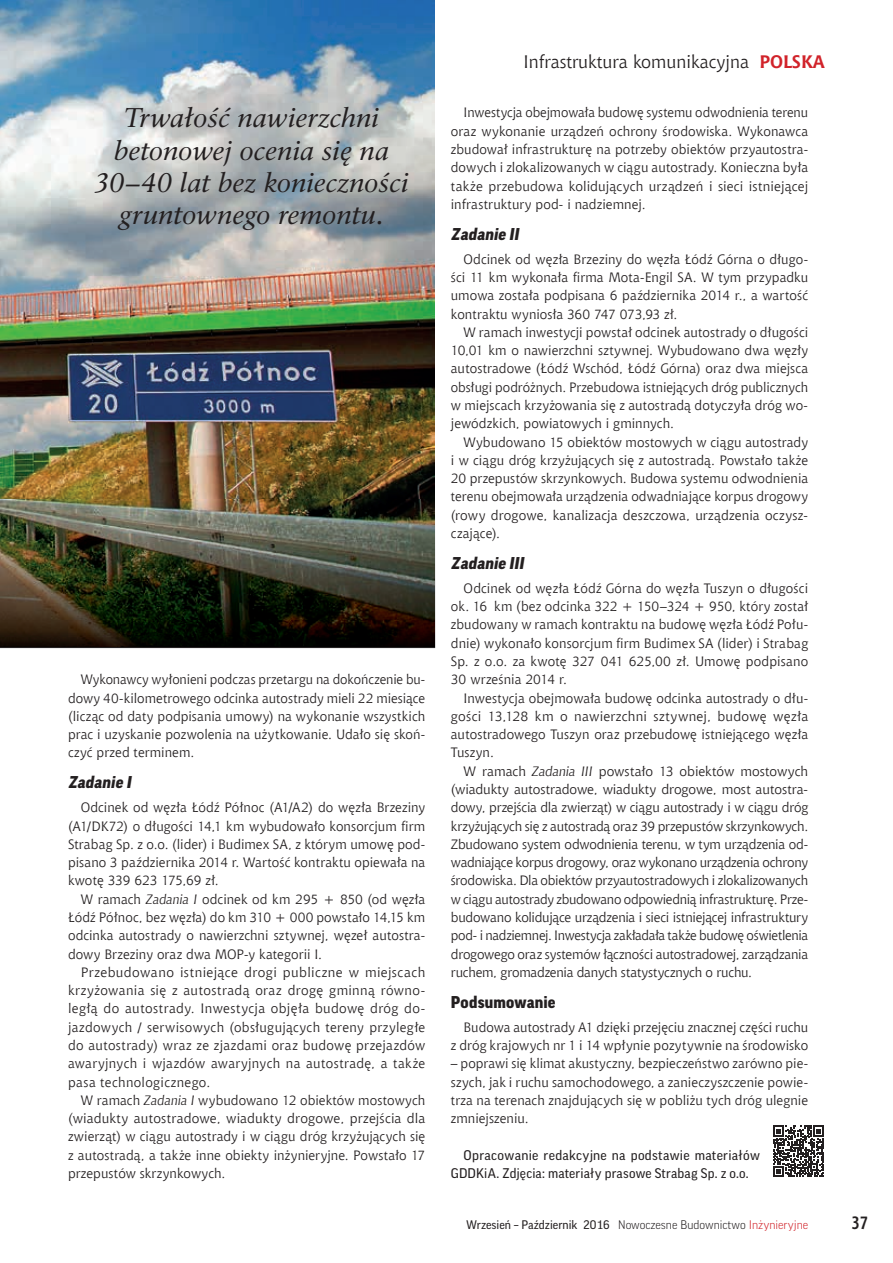
<style>
.page{position:relative;width:893px;height:1263px;background:#fff}
.page>*{position:absolute;margin:0;border:0;box-sizing:border-box;transform-origin:0 0}
.t1{font:italic 27px/32.4px "Classic EFN";letter-spacing:-.005em;color:#231f20;text-align:center}
.t2{font:18px "Chianti EU";color:#231f20}
.t3{font:700 18px "Aerton Cnd EFN";color:#231f20}
.t4{font:italic 900 16.5px "Good Pro";color:#231f20}
.t5{font:900 16.5px "Good Pro";letter-spacing:.01em;color:#231f20}
.t6{font:13.5px/18.3px "Chianti EU";letter-spacing:.005em;color:#231f20;text-align:justify}
.t7{font:13.5px/18.3px "Good Pro";letter-spacing:.015em;color:#231f20}
.t8{font:12px "Good Pro";color:#231f20}
.s1{font-style:italic}
.s2{font-weight:700;color:#d1232a}
.s3{font-weight:300}
.s4{font-weight:300;color:#d1232a}
</style>
<div class="page">
<img style="left:0;top:0;width:435px;height:648px">
<svg style="left:773px;top:1125px;width:51px;height:52px"></svg>
<img style="left:0;top:500px;width:435px;height:147px">
<h1 class="t1" style="left:94px;top:102px;width:316px">Trwałość nawierzchni betonowej ocenia się na<br>30–40 lat bez konieczności gruntownego remontu.</h1>
<p class="t6" style="left:68px;top:670px;width:359px;text-indent:13px">Wykonawcy wyłonieni podczas przetargu na dokończenie bu&shy;dowy 40-kilometrowego odcinka autostrady mieli 22 miesiące (licząc od daty podpisania umowy) na wykonanie wszystkich prac i uzyskanie pozwolenia na użytkowanie. Udało się skoń&shy;czyć przed terminem.</p>
<p class="t4" style="left:68px;top:773px;width:68px">Zadanie I</p>
<p class="t6" style="left:68px;top:798px;width:359px;text-indent:13px">Odcinek od węzła Łódź Północ (A1/A2) do węzła Brzeziny (A1/DK72) o długości 14,1 km wybudowało konsorcjum firm Strabag Sp. z o.o. (lider) i Budimex SA, z którym umowę pod&shy;pisano 3 października 2014 r. Wartość kontraktu opiewała na kwotę 339 623 175,69 zł.</p>
<p class="t6" style="left:68px;top:890px;width:359px;text-indent:13px">W ramach <span class="s1">Zadania I</span> odcinek od km 295 + 850 (od węzła Łódź Północ, bez węzła) do km 310 + 000 powstało 14,15 km odcinka autostrady o nawierzchni sztywnej, węzeł autostra&shy;dowy Brzeziny oraz dwa MOP-y kategorii I.</p>
<p class="t6" style="left:68px;top:963px;width:359px;text-indent:13px">Przebudowano istniejące drogi publiczne w miejscach krzyżowania się z autostradą oraz drogę gminną równo&shy;ległą do autostrady. Inwestycja objęła budowę dróg do&shy;jazdowych / serwisowych (obsługujących tereny przyległe do autostrady) wraz ze zjazdami oraz budowę przejazdów awaryjnych i wjazdów awaryjnych na autostradę, a także pasa technologicznego.</p>
<p class="t6" style="left:68px;top:1091px;width:359px;text-indent:13px">W ramach <span class="s1">Zadania I</span> wybudowano 12 obiektów mostowych (wiadukty autostradowe, wiadukty drogowe, przejścia dla zwierząt) w ciągu autostrady i w ciągu dróg krzyżujących się z autostradą, a także inne obiekty inżynieryjne. Powstało 17 przepustów skrzynkowych.</p>
<h2 class="t2" style="left:524px;top:51px;width:303px">Infrastruktura komunikacyjna <span class="s2">POLSKA</span></h2>
<p class="t6" style="left:451px;top:103px;width:359px;text-indent:13px">Inwestycja obejmowała budowę systemu odwodnienia terenu oraz wykonanie urządzeń ochrony środowiska. Wykonawca zbudował infrastrukturę na potrzeby obiektów przyautostra&shy;dowych i zlokalizowanych w ciągu autostrady. Konieczna była także przebudowa kolidujących urządzeń i sieci istniejącej infrastruktury pod- i nadziemnej.</p>
<p class="t4" style="left:451px;top:224px;width:73px">Zadanie II</p>
<p class="t6" style="left:451px;top:250px;width:359px;text-indent:13px">Odcinek od węzła Brzeziny do węzła Łódź Górna o długo&shy;ści 11 km wykonała firma Mota-Engil SA. W tym przypadku umowa została podpisana 6 października 2014 r., a wartość kontraktu wyniosła 360 747 073,93 zł.</p>
<p class="t6" style="left:451px;top:323px;width:359px;text-indent:13px">W ramach inwestycji powstał odcinek autostrady o długości 10,01 km o nawierzchni sztywnej. Wybudowano dwa węzły autostradowe (Łódź Wschód, Łódź Górna) oraz dwa miejsca obsługi podróżnych. Przebudowa istniejących dróg publicznych w miejscach krzyżowania się z autostradą dotyczyła dróg wo&shy;jewódzkich, powiatowych i gminnych.</p>
<p class="t6" style="left:451px;top:432px;width:359px;text-indent:13px">Wybudowano 15 obiektów mostowych w ciągu autostrady i w ciągu dróg krzyżujących się z autostradą. Powstało także 20 przepustów skrzynkowych. Budowa systemu odwodnienia terenu obejmowała urządzenia odwadniające korpus drogowy (rowy drogowe, kanalizacja deszczowa, urządzenia oczysz&shy;czające).</p>
<p class="t4" style="left:451px;top:553px;width:78px">Zadanie III</p>
<p class="t6" style="left:451px;top:579px;width:359px;text-indent:13px">Odcinek od węzła Łódź Górna do węzła Tuszyn o długości ok. 16 km (bez odcinka 322 + 150–324 + 950, który został zbudowany w ramach kontraktu na budowę węzła Łódź Połu&shy;dnie) wykonało konsorcjum firm Budimex SA (lider) i Strabag Sp. z o.o. za kwotę 327 041 625,00 zł. Umowę podpisano 30 września 2014 r.</p>
<p class="t6" style="left:451px;top:688px;width:359px;text-indent:13px">Inwestycja obejmowała budowę odcinka autostrady o dłu&shy;gości 13,128 km o nawierzchni sztywnej, budowę węzła autostradowego Tuszyn oraz przebudowę istniejącego węzła Tuszyn.</p>
<p class="t6" style="left:451px;top:762px;width:359px;text-indent:13px">W ramach <span class="s1">Zadania III</span> powstało 13 obiektów mostowych (wiadukty autostradowe, wiadukty drogowe, most autostra&shy;dowy, przejścia dla zwierząt) w ciągu autostrady i w ciągu dróg krzyżujących się z autostradą oraz 39 przepustów skrzynkowych.<br>Zbudowano system odwodnienia terenu, w tym urządzenia od&shy;wadniające korpus drogowy, oraz wykonano urządzenia ochrony środowiska. Dla obiektów przyautostradowych i zlokalizowanych w ciągu autostrady zbudowano odpowiednią infrastrukturę. Prze&shy;budowano kolidujące urządzenia i sieci istniejącej infrastruktury pod- i nadziemnej. Inwestycja zakładała także budowę oświetlenia drogowego oraz systemów łączności autostradowej, zarządzania ruchem, gromadzenia danych statystycznych o ruchu.</p>
<p class="t5" style="left:451px;top:992px;width:106px">Podsumowanie</p>
<p class="t6" style="left:451px;top:1018px;width:359px;text-align:right">Budowa autostrady A1 dzięki przejęciu znacznej części ruchu<br>z dróg krajowych nr 1 i 14 wpłynie pozytywnie na środowisko</p>
<p class="t6" style="left:451px;top:1054px;width:359px">– poprawi się klimat akustyczny, bezpieczeństwo zarówno pie&shy;szych, jak i ruchu samochodowego, a zanieczyszczenie powie&shy;trza na terenach znajdujących się w pobliżu tych dróg ulegnie zmniejszeniu.</p>
<p class="t7" style="left:451px;top:1146px;width:311px;text-indent:13px">Opracowanie redakcyjne na podstawie materiałów<br>GDDKiA. Zdjęcia: materiały prasowe Strabag Sp. z o.o.</p>
<p class="t8" style="left:466px;top:1218px;width:343px">Wrzesień – Październik 2016 <span class="s3">Nowoczesne Budownictwo</span> <span class="s4">Inżynieryjne</span></p>
<h2 class="t3" style="left:851px;top:1212px;width:18px">37</h2>
</div>
